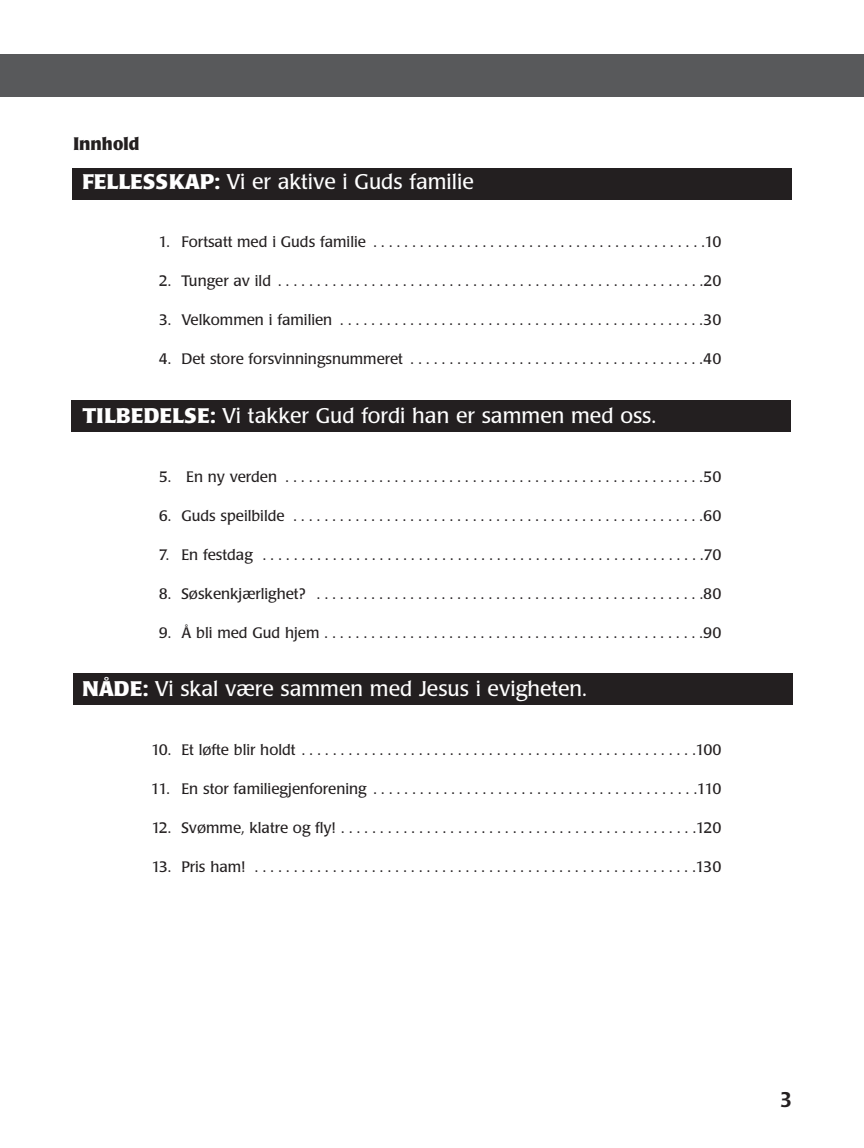
<style>
.page{position:relative;width:864px;height:1148px;background:#fff}
.page>*{position:absolute;margin:0;border:0;box-sizing:border-box;transform-origin:0 0}
.t1{font:21px "Poppl Laudatio";color:#fff}
.t2{font:500 21px "Poppl Laudatio";color:#231f20;scale:.92 1}
.t3{font:700 18px "Poppl Laudatio";color:#231f20;scale:.95 1}
.t4{font:15px "Poppl Laudatio";color:#231f20}
.s1{font-weight:700}
</style>
<div class="page">
<div style="left:73px;top:673px;width:720px;height:31px;background:#231f20"></div>
<div style="left:71px;top:400px;width:720px;height:32px;background:#231f20"></div>
<div style="left:72px;top:168px;width:720px;height:31px;background:#231f20"></div>
<div style="left:0;top:54px;width:864px;height:42px;background:#58595b"></div>
<p class="t3" style="left:73px;top:136px;width:71px">Innhold</p>
<h1 class="t1" style="left:82px;top:173px;width:393px"><span class="s1">FELLESSKAP:</span> Vi er aktive i Guds familie</h1>
<p class="t4" style="left:159px;top:236px;width:564px">1. Fortsatt med i Guds familie . . . . . . . . . . . . . . . . . . . . . . . . . . . . . . . . . . . . . . . . . . .10</p>
<p class="t4" style="left:159px;top:275px;width:564px">2. Tunger av ild . . . . . . . . . . . . . . . . . . . . . . . . . . . . . . . . . . . . . . . . . . . . . . . . . . . . . . .20</p>
<p class="t4" style="left:159px;top:314px;width:564px">3. Velkommen i familien . . . . . . . . . . . . . . . . . . . . . . . . . . . . . . . . . . . . . . . . . . . . . . .30</p>
<p class="t4" style="left:159px;top:353px;width:564px">4. Det store forsvinningsnummeret . . . . . . . . . . . . . . . . . . . . . . . . . . . . . . . . . . . . . .40</p>
<h1 class="t1" style="left:82px;top:407px;width:575px"><span class="s1">TILBEDELSE:</span> Vi takker Gud fordi han er sammen med oss.</h1>
<p class="t4" style="left:159px;top:470px;width:564px">5. En ny verden . . . . . . . . . . . . . . . . . . . . . . . . . . . . . . . . . . . . . . . . . . . . . . . . . . . . . .50</p>
<p class="t4" style="left:159px;top:509px;width:564px">6. Guds speilbilde . . . . . . . . . . . . . . . . . . . . . . . . . . . . . . . . . . . . . . . . . . . . . . . . . . . . .60</p>
<p class="t4" style="left:159px;top:548px;width:564px">7. En festdag . . . . . . . . . . . . . . . . . . . . . . . . . . . . . . . . . . . . . . . . . . . . . . . . . . . . . . . . .70</p>
<p class="t4" style="left:159px;top:587px;width:564px">8. Søskenkjærlighet? . . . . . . . . . . . . . . . . . . . . . . . . . . . . . . . . . . . . . . . . . . . . . . . . . .80</p>
<p class="t4" style="left:159px;top:626px;width:564px">9. Å bli med Gud hjem . . . . . . . . . . . . . . . . . . . . . . . . . . . . . . . . . . . . . . . . . . . . . . . . .90</p>
<h1 class="t1" style="left:82px;top:680px;width:506px"><span class="s1">NÅDE:</span> Vi skal være sammen med Jesus i evigheten.</h1>
<p class="t4" style="left:151px;top:743px;width:572px">10. Et løfte blir holdt . . . . . . . . . . . . . . . . . . . . . . . . . . . . . . . . . . . . . . . . . . . . . . . . . . .100</p>
<p class="t4" style="left:151px;top:782px;width:572px">11. En stor familiegjenforening . . . . . . . . . . . . . . . . . . . . . . . . . . . . . . . . . . . . . . . . . .110</p>
<p class="t4" style="left:152px;top:821px;width:571px">12. Svømme, klatre og fly! . . . . . . . . . . . . . . . . . . . . . . . . . . . . . . . . . . . . . . . . . . . . . .120</p>
<p class="t4" style="left:152px;top:860px;width:571px">13. Pris ham! . . . . . . . . . . . . . . . . . . . . . . . . . . . . . . . . . . . . . . . . . . . . . . . . . . . . . . . . .130</p>
<h1 class="t2" style="left:780px;top:1090px;width:14px">3</h1>
</div>
